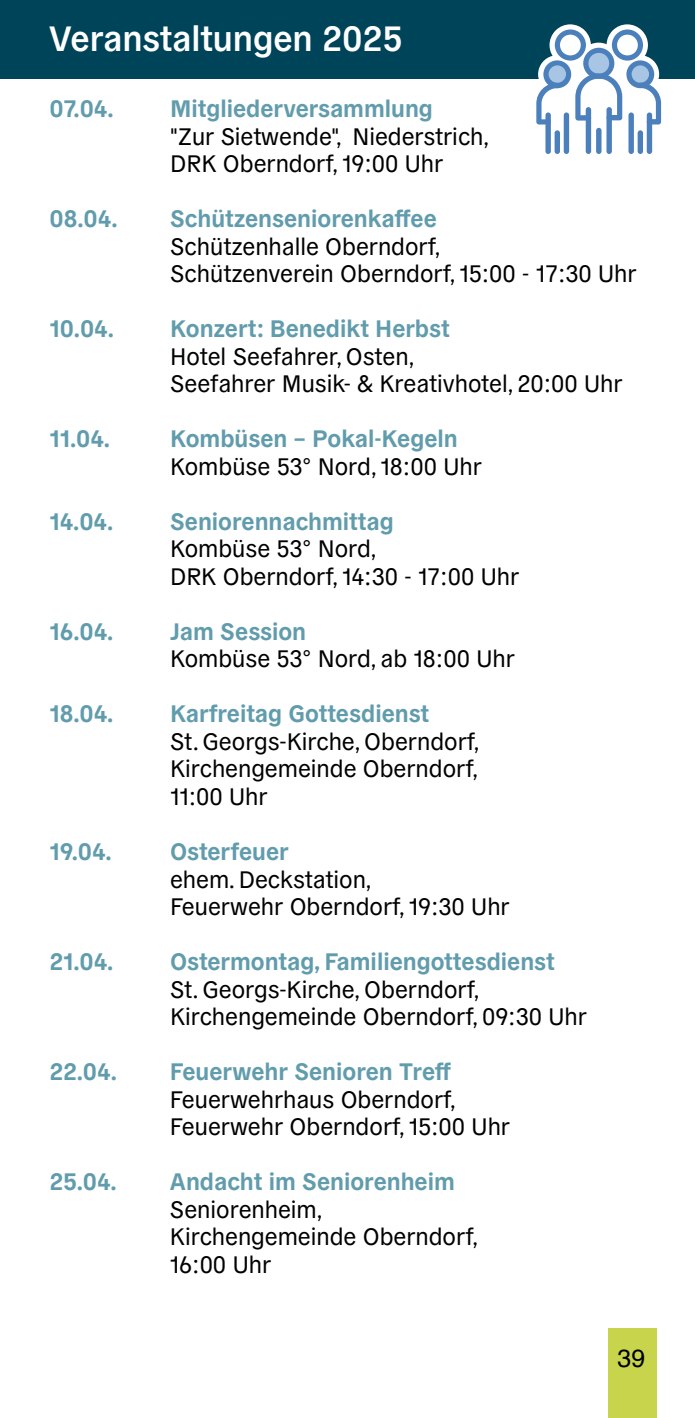
<style>
.page{position:relative;width:695px;height:1418px;background:#fff}
.page>*{position:absolute;margin:0;border:0;box-sizing:border-box;transform-origin:0 0}
.t1{font:600 35px "General Grotesque";color:#fff}
.t2{font:25px "Helvetica";color:#000}
.t3{font:23.75px/27.5px "General Grotesque";color:#000}
.t4{font:700 23.75px "General Grotesque";color:#619cad}
</style>
<div class="page">
<div style="left:608px;top:1328px;width:49px;height:89px;background:#c8d54c"></div>
<div style="left:0;top:0;width:694px;height:79px;background:#00445a"></div>
<svg style="left:536px;top:24px;width:126px;height:130px"></svg>
<h1 class="t1" style="left:49px;top:14px;width:355px">Veranstaltungen 2025</h1>
<p class="t4" style="left:50px;top:92px;width:66px">07.04.</p>
<p class="t4" style="left:170px;top:92px;width:264px">Mitgliederversammlung</p>
<p class="t3" style="left:170px;top:121px;width:320px">"Zur Sietwende", Niederstrich,<br>DRK Oberndorf, 19:00 Uhr</p>
<p class="t4" style="left:50px;top:202px;width:69px">08.04.</p>
<p class="t4" style="left:170px;top:202px;width:268px">Schützenseniorenkaffee</p>
<p class="t3" style="left:170px;top:231px;width:468px">Schützenhalle Oberndorf,<br>Schützenverein Oberndorf, 15:00 - 17:30 Uhr</p>
<p class="t4" style="left:50px;top:312px;width:66px">10.04.</p>
<p class="t4" style="left:170px;top:312px;width:281px">Konzert: Benedikt Herbst</p>
<p class="t3" style="left:170px;top:341px;width:454px">Hotel Seefahrer, Osten,<br>Seefahrer Musik- &amp; Kreativhotel, 20:00 Uhr</p>
<p class="t4" style="left:50px;top:422px;width:62px">11.04.</p>
<p class="t4" style="left:170px;top:422px;width:289px">Kombüsen – Pokal-Kegeln</p>
<p class="t3" style="left:170px;top:451px;width:313px">Kombüse 53° Nord, 18:00 Uhr</p>
<p class="t4" style="left:50px;top:504px;width:65px">14.04.</p>
<p class="t4" style="left:170px;top:504px;width:225px">Seniorennachmittag</p>
<p class="t3" style="left:170px;top:533px;width:350px">Kombüse 53° Nord,<br>DRK Oberndorf, 14:30 - 17:00 Uhr</p>
<p class="t4" style="left:49px;top:614px;width:65px">16.04.</p>
<p class="t4" style="left:170px;top:614px;width:138px">Jam Session</p>
<p class="t3" style="left:170px;top:643px;width:346px">Kombüse 53° Nord, ab 18:00 Uhr</p>
<p class="t4" style="left:49px;top:697px;width:65px">18.04.</p>
<p class="t4" style="left:170px;top:697px;width:260px">Karfreitag Gottesdienst</p>
<p class="t3" style="left:170px;top:726px;width:311px;text-align:justify">St. Georgs-Kirche, Oberndorf, Kirchengemeinde Oberndorf, 11:00 Uhr</p>
<p class="t4" style="left:49px;top:834px;width:64px">19.04.</p>
<p class="t4" style="left:170px;top:834px;width:120px">Osterfeuer</p>
<p class="t3" style="left:170px;top:863px;width:341px">ehem. Deckstation,<br>Feuerwehr Oberndorf, 19:30 Uhr</p>
<p class="t4" style="left:49px;top:944px;width:65px">21.04.</p>
<p class="t4" style="left:170px;top:944px;width:386px">Ostermontag, Familiengottesdienst</p>
<p class="t3" style="left:170px;top:973px;width:418px">St. Georgs-Kirche, Oberndorf,<br>Kirchengemeinde Oberndorf, 09:30 Uhr</p>
<p class="t4" style="left:49px;top:1054px;width:69px">22.04.</p>
<p class="t4" style="left:170px;top:1054px;width:282px">Feuerwehr Senioren Treff</p>
<p class="t3" style="left:170px;top:1083px;width:341px">Feuerwehrhaus Oberndorf,<br>Feuerwehr Oberndorf, 15:00 Uhr</p>
<p class="t4" style="left:49px;top:1164px;width:69px">25.04.</p>
<p class="t4" style="left:170px;top:1164px;width:286px">Andacht im Seniorenheim</p>
<p class="t3" style="left:170px;top:1193px;width:309px">Seniorenheim,<br>Kirchengemeinde Oberndorf,<br>16:00 Uhr</p>
<p class="t2" style="left:617px;top:1338px;width:29px">39</p>
</div>
